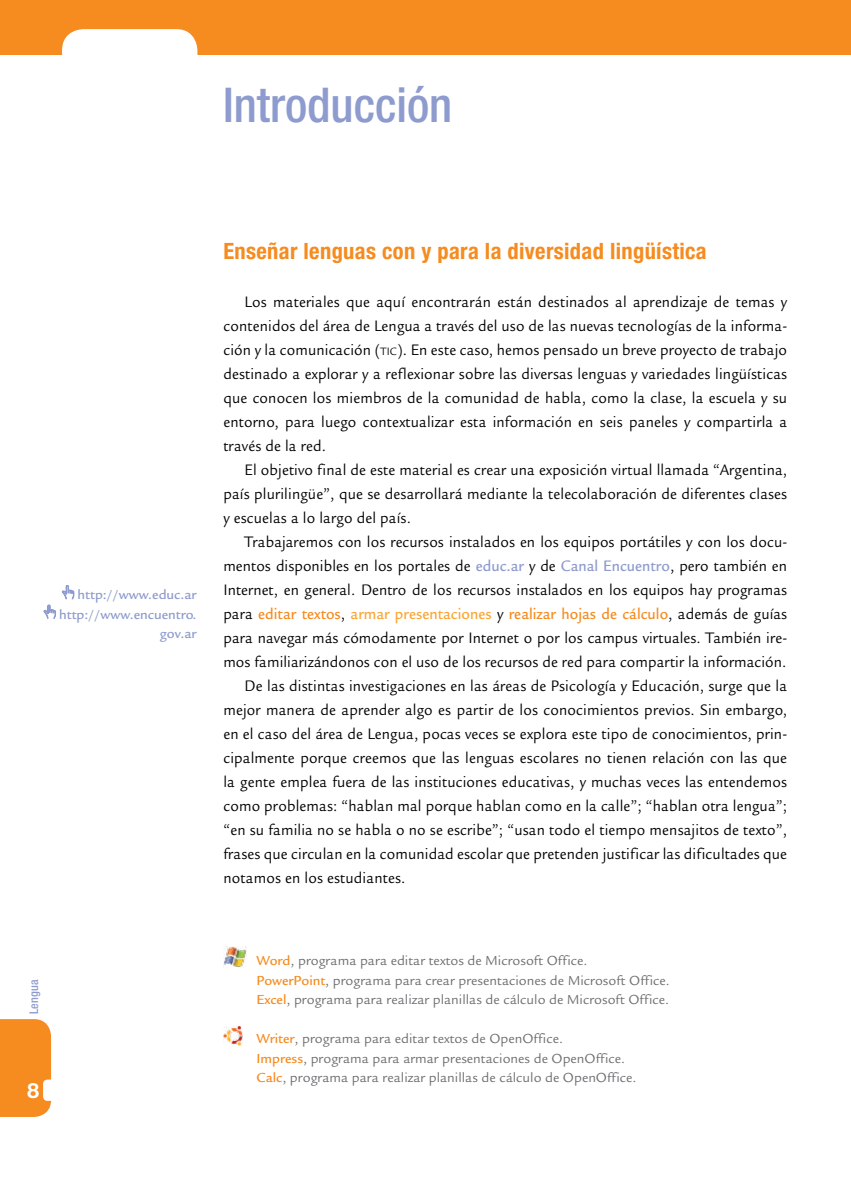
<style>
.page{position:relative;width:851px;height:1191px;background:#fff}
.page>*{position:absolute;margin:0;border:0;box-sizing:border-box;transform-origin:0 0}
.t1{font:500 condensed 48px "Helvetica Neue LT Std";color:#8e9bce}
.t2{font:700 condensed 22.5px "Helvetica Neue LT Std";letter-spacing:.015em;color:#f68b1f}
.t3{font:700 21px "Helvetica Rounded LT Std";color:#fff}
.t4{font:16.5px/24px "Legacy Sans Std";letter-spacing:.01em;color:#000;text-align:justify;scale:.93 1}
.t5{font:500 16.5px "Legacy Sans Std";letter-spacing:.005em;color:#f68b1f;scale:.93 1}
.t6{font:14.25px/19.5px "Legacy Sans Std";color:#6d6e71}
.t7{font:500 14.25px/19.5px "Legacy Sans Std";color:#8e9bce;text-align:right}
.t8{font:500 condensed 12px "Helvetica Neue LT Std";letter-spacing:.02em;color:#8e9bce}
.s1{font-size:11.55px}
.s2{font-weight:500;color:#8e9bce}
.s3{font-weight:400;color:#000}
.s4{color:#faa634}
.s5{font-weight:500;color:#f68b1f}
</style>
<div class="page">
<div style="left:0;top:1019px;width:51px;height:98px;background:#f68b1f"></div>
<div style="left:43px;top:1079px;width:21px;height:21px;background:#fff;border-radius:4px"></div>
<div style="left:0;top:0;width:850px;height:54px;background:#f68b1f"></div>
<div style="left:62px;top:29px;width:135px;height:66px;background:#fff;border-radius:21px"></div>
<img style="left:223px;top:946px;width:23px;height:21px">
<img style="left:223px;top:1026px;width:20px;height:20px">
<svg style="left:62px;top:585px;width:12px;height:14px"></svg>
<svg style="left:44px;top:604px;width:12px;height:15px"></svg>
<h1 class="t1" style="left:223px;top:76px;width:231px">Introducción</h1>
<p class="t7" style="left:59px;top:585px;width:139px">http://www.educ.ar http://www.encuentro. gov.ar</p>
<h2 class="t2" style="left:223px;top:237px;width:485px">Enseñar lenguas con y para la diversidad lingüística</h2>
<p class="t4" style="left:223px;top:290px;width:607px;text-indent:21px">Los materiales que aquí encontrarán están destinados al aprendizaje de temas y contenidos del área de Lengua a través del uso de las nuevas tecnologías de la informa&shy;ción y la comunicación (<span class="s1">tic</span>). En este caso, hemos pensado un breve proyecto de trabajo destinado a explorar y a reflexionar sobre las diversas lenguas y variedades lingüísticas que conocen los miembros de la comunidad de habla, como la clase, la escuela y su entorno, para luego contextualizar esta información en seis paneles y compartirla a través de la red.</p>
<p class="t4" style="left:223px;top:458px;width:607px;text-indent:21px">El objetivo final de este material es crear una exposición virtual llamada “Argentina, país plurilingüe”, que se desarrollará mediante la telecolaboración de diferentes clases y escuelas a lo largo del país.</p>
<p class="t4" style="left:244px;top:530px;width:584px">Trabajaremos con los recursos instalados en los equipos portátiles y con los docu-</p>
<p class="t4" style="left:223px;top:554px;width:607px">mentos disponibles en los portales de <span class="s2">educ.ar</span> y de <span class="s2">Canal Encuentro</span>, pero también en</p>
<p class="t4" style="left:223px;top:578px;width:607px">Internet, en general. Dentro de los recursos instalados en los equipos hay programas</p>
<p class="t5" style="left:223px;top:604px;width:607px"><span class="s3">para</span> editar textos<span class="s3">,</span> <span class="s4">armar presentaciones</span> <span class="s3">y</span> realizar hojas de cálculo<span class="s3">, además de guías</span></p>
<p class="t4" style="left:223px;top:626px;width:607px">para navegar más cómodamente por Internet o por los campus virtuales. También ire-</p>
<p class="t4" style="left:223px;top:650px;width:607px">mos familiarizándonos con el uso de los recursos de red para compartir la información.</p>
<p class="t4" style="left:244px;top:674px;width:584px">De las distintas investigaciones en las áreas de Psicología y Educación, surge que la</p>
<p class="t4" style="left:223px;top:698px;width:607px">mejor manera de aprender algo es partir de los conocimientos previos. Sin embargo,</p>
<p class="t4" style="left:223px;top:722px;width:607px">en el caso del área de Lengua, pocas veces se explora este tipo de conocimientos, prin-</p>
<p class="t4" style="left:223px;top:746px;width:607px">cipalmente porque creemos que las lenguas escolares no tienen relación con las que</p>
<p class="t4" style="left:223px;top:770px;width:607px">la gente emplea fuera de las instituciones educativas, y muchas veces las entendemos</p>
<p class="t4" style="left:223px;top:794px;width:607px">como problemas: “hablan mal porque hablan como en la calle”; “hablan otra lengua”;</p>
<p class="t4" style="left:223px;top:818px;width:607px">“en su familia no se habla o no se escribe”; “usan todo el tiempo mensajitos de texto”,</p>
<p class="t4" style="left:223px;top:842px;width:607px">frases que circulan en la comunidad escolar que pretenden justificar las dificultades que</p>
<p class="t4" style="left:223px;top:866px;width:197px">notamos en los estudiantes.</p>
<p class="t8" style="left:27px;top:1014px;width:36px;rotate:-90deg">Lengua</p>
<p class="t3" style="left:27px;top:1078px;width:14px">8</p>
<p class="t6" style="left:256px;top:951px;width:415px"><span class="s5">Word</span>, programa para editar textos de Microsoft Office.<br><span class="s5">PowerPoint</span>, programa para crear presentaciones de Microsoft Office.<br><span class="s5">Excel</span>, programa para realizar planillas de cálculo de Microsoft Office.</p>
<p class="t6" style="left:256px;top:1029px;width:381px"><span class="s5">Writer</span>, programa para editar textos de OpenOffice.<br><span class="s5">Impress</span>, programa para armar presentaciones de OpenOffice.<br><span class="s5">Calc</span>, programa para realizar planillas de cálculo de OpenOffice.</p>
</div>
